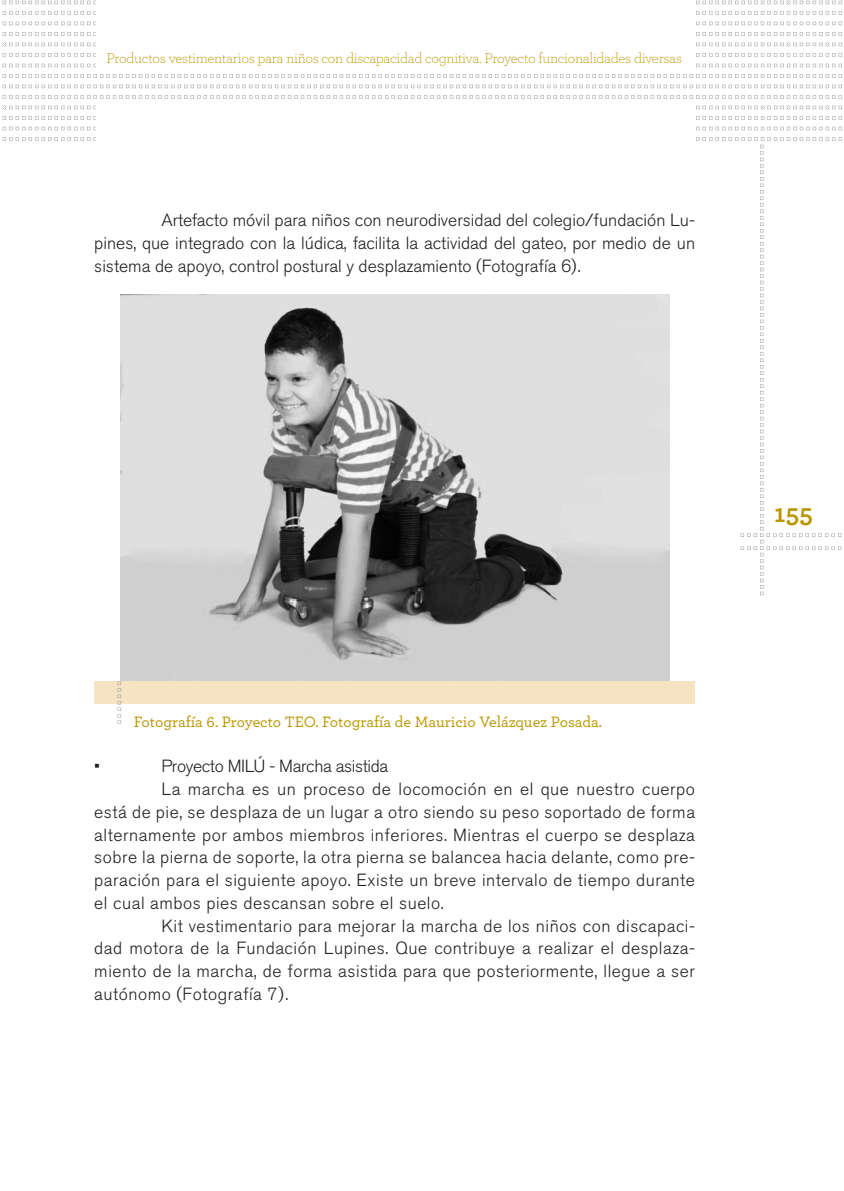
<style>
.page{position:relative;width:844px;height:1191px;background:#fff}
.page>*{position:absolute;margin:0;border:0;box-sizing:border-box;transform-origin:0 0}
.t1{font:700 26.25px "Archer Pro";color:#b99600}
.TEXTO_CORRIDO{font:300 17.5px/22.8px "Akzidenz Grotesk BQ";letter-spacing:.03em;color:#231f20;text-align:justify}
.TEXTO_CORRIDO-2{font:300 17.5px "Akzidenz Grotesk BQ";letter-spacing:-.02em;color:#231f20}
.PIE_DE_FOTO{font:500 15.75px "Archer Pro";color:#b99600}
.Folio_explicativo{font:300 14.88px "Archer Pro";letter-spacing:-.02em;color:#b99600}
</style>
<div class="page">
<svg style="left:2px;top:127px;width:841px;height:3px"></svg>
<svg style="left:2px;top:116px;width:841px;height:4px"></svg>
<svg style="left:2px;top:106px;width:841px;height:3px"></svg>
<svg style="left:2px;top:95px;width:841px;height:4px"></svg>
<svg style="left:2px;top:85px;width:841px;height:3px"></svg>
<svg style="left:2px;top:74px;width:841px;height:4px"></svg>
<svg style="left:2px;top:64px;width:841px;height:3px"></svg>
<svg style="left:2px;top:53px;width:841px;height:4px"></svg>
<svg style="left:2px;top:43px;width:841px;height:3px"></svg>
<svg style="left:2px;top:32px;width:841px;height:4px"></svg>
<svg style="left:2px;top:22px;width:841px;height:3px"></svg>
<svg style="left:2px;top:11px;width:841px;height:4px"></svg>
<svg style="left:2px;top:1px;width:841px;height:3px"></svg>
<svg style="left:2px;top:137px;width:841px;height:458px"></svg>
<div style="left:96px;top:103px;width:598px;height:63px;background:#fff"></div>
<div style="left:96px;top:0;width:598px;height:70px;background:#fff"></div>
<img style="left:121px;top:294px;width:547px;height:387px">
<div style="left:94px;top:681px;width:600px;height:23px;background:#f5e3c3"></div>
<svg style="left:117px;top:681px;width:4px;height:43px"></svg>
<p class="Folio_explicativo" style="left:106px;top:48px;width:577px">Productos vestimentarios para niños con discapacidad cognitiva. Proyecto funcionalidades diversas</p>
<p class="TEXTO_CORRIDO" style="left:94px;top:209px;width:602px;text-indent:67px">Artefacto móvil para niños con neurodiversidad del colegio/fundación Lu&shy;pines, que integrado con la lúdica, facilita la actividad del gateo, por medio de un sistema de apoyo, control postural y desplazamiento (Fotografía 6).</p>
<p class="PIE_DE_FOTO" style="left:134px;top:710px;width:469px">Fotografía 6. Proyecto TEO. Fotografía de Mauricio Velázquez Posada.</p>
<p class="TEXTO_CORRIDO" style="left:94px;top:755px;width:7px">•</p>
<p class="TEXTO_CORRIDO-2" style="left:161px;top:756px;width:228px">Proyecto MILÚ - Marcha asistida</p>
<p class="TEXTO_CORRIDO" style="left:94px;top:778px;width:602px;text-indent:67px">La marcha es un proceso de locomoción en el que nuestro cuerpo está de pie, se desplaza de un lugar a otro siendo su peso soportado de forma alternamente por ambos miembros inferiores. Mientras el cuerpo se desplaza sobre la pierna de soporte, la otra pierna se balancea hacia delante, como pre&shy;paración para el siguiente apoyo. Existe un breve intervalo de tiempo durante el cual ambos pies descansan sobre el suelo.</p>
<p class="TEXTO_CORRIDO" style="left:94px;top:914px;width:602px;text-indent:67px">Kit vestimentario para mejorar la marcha de los niños con discapaci&shy;dad motora de la Fundación Lupines. Que contribuye a realizar el desplaza&shy;miento de la marcha, de forma asistida para que posteriormente, llegue a ser autónomo (Fotografía 7).</p>
<h1 class="t1" style="left:774px;top:492px;width:40px">155</h1>
</div>
